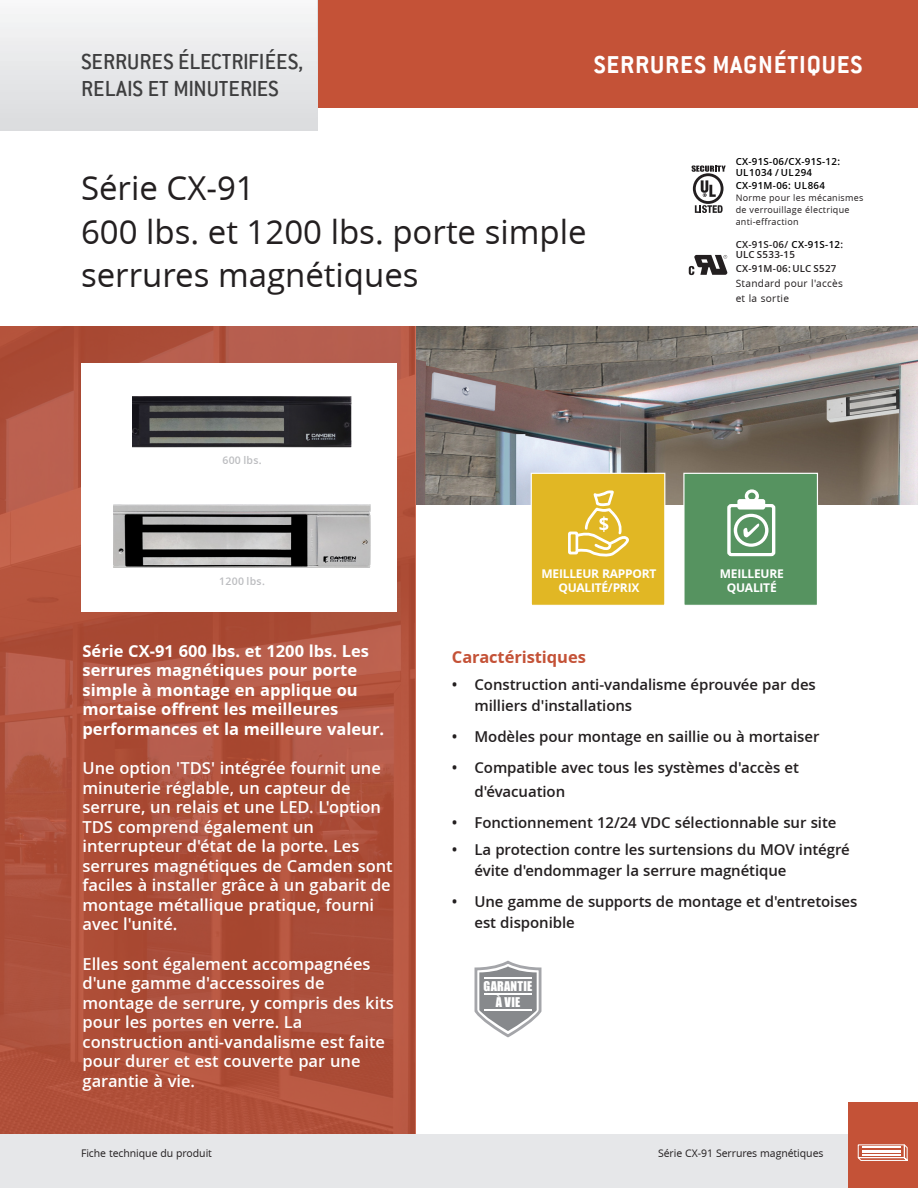
<style>
.page{position:relative;width:918px;height:1188px;background:#fff}
.page>*{position:absolute;margin:0;border:0;box-sizing:border-box;transform-origin:0 0}
.t1{font:33px/43.5px "Open Sans";color:#231f20}
.N-SS-H_Top_page{font:700 27px "Conduit ITC";letter-spacing:.03em;color:#fff}
.H-SS-Categories{font:500 24px/27px "Conduit ITC";color:#3e3e3f}
.N-SS-Body_Text{font:600 16.5px/19.5px "Open Sans";color:#fff}
.N-SS-Body_Text-2{font:700 16.5px/19.5px "Open Sans";color:#fff}
._2018-FeatureBullets-V1{font:700 16.5px "Open Sans";letter-spacing:-.005em;color:#c45237}
._2018-FeatureBullets-V1-2{font:600 15px/21px "Open Sans";letter-spacing:-.005em;color:#231f20}
.product_name_v1{font:12.3px "Impact";letter-spacing:.02em;color:#fff}
.Body{font:700 12px/14.2px "Open Sans";letter-spacing:-.02em;color:#fff;text-align:center}
.t2{font:12px "Open Sans";letter-spacing:-.005em;color:#231f20}
.feature_bullets_v1{font:10.5px "Open Sans";letter-spacing:-.005em;color:#231f20}
.Body-2{font:600 10.5px "Open Sans";letter-spacing:.03em;color:#bcbdc0}
.Body-3{font:10.2px/15px "Open Sans";letter-spacing:.03em;color:#231f20}
.Body-4{font:600 9.75px/10.5px "Open Sans";letter-spacing:.03em;color:#000}
.Body-5{font:600 9.75px "Open Sans";letter-spacing:.03em;color:#231f20}
.Body-6{font:9px/12px "Open Sans";letter-spacing:.03em;color:#231f20}
.s1{color:#000}
.s2{font-weight:600;font-size:13.5px;color:#fff}
</style>
<div class="page">
<svg style="left:0;top:326px;width:416px;height:808px;background:#af513c"></svg>
<img style="left:416px;top:326px;width:502px;height:178px">
<div style="left:81px;top:363px;width:316px;height:249px;background:#fff"></div>
<img style="left:132px;top:396px;width:219px;height:52px">
<img style="left:114px;top:505px;width:256px;height:62px">
<div style="left:531px;top:473px;width:134px;height:132px;background:#e1b724"></div>
<svg style="left:575px;top:490px;width:54px;height:67px"></svg>
<div style="left:568px;top:532px;width:10px;height:22px;border:3px solid #fff"></div>
<div style="left:531px;top:473px;width:134px;height:133px;border:1px solid #fff"></div>
<div style="left:684px;top:473px;width:133px;height:132px;background:#569360"></div>
<div style="left:727px;top:504px;width:48px;height:52px;border:3px solid #fff;border-radius:2px"></div>
<div style="left:737px;top:499px;width:28px;height:11px;background:#fff;border-radius:2px"></div>
<div style="left:745px;top:489px;width:14px;height:14px;border:3px solid #fff;border-radius:50%"></div>
<div style="left:734px;top:514px;width:34px;height:33px;border:3px solid #fff;border-radius:50%"></div>
<svg style="left:743px;top:524px;width:16px;height:13px"></svg>
<div style="left:683px;top:473px;width:135px;height:133px;border:1px solid #fff"></div>
<svg style="left:689px;top:255px;width:38px;height:20px"></svg>
<svg style="left:692px;top:165px;width:34px;height:48px"></svg>
<div style="left:0;top:1134px;width:918px;height:54px;background:#e6e7e9"></div>
<div style="left:849px;top:1103px;width:69px;height:85px;background:#c45237"></div>
<svg style="left:857px;top:1144px;width:51px;height:17px"></svg>
<hr style="left:862px;top:1147px;width:39px;height:1px;background:#fff">
<hr style="left:862px;top:1154px;width:39px;height:2px;background:#fff">
<hr style="left:862px;top:1150px;width:39px;height:2px;background:#fff">
<div style="left:858px;top:1144px;width:47px;height:14px;border:1px solid #fff"></div>
<svg style="left:475px;top:961px;width:66px;height:76px"></svg>
<hr style="left:484px;top:977px;width:48px;height:1px;background:#fff">
<hr style="left:484px;top:993px;width:48px;height:1px;background:#fff">
<hr style="left:484px;top:1009px;width:48px;height:1px;background:#fff">
<div style="left:19px;top:0;width:899px;height:108px;background:#c45237"></div>
<img style="left:0;top:0;width:317px;height:131px">
<p class="H-SS-Categories" style="left:81px;top:48px;width:224px">SERRURES ÉLECTRIFIÉES,<br>RELAIS ET MINUTERIES</p>
<p class="N-SS-H_Top_page" style="left:594px;top:48px;width:270px">SERRURES MAGNÉTIQUES</p>
<p class="t1" style="left:81px;top:167px;width:507px">Série CX-91<br>600 lbs. et 1200 lbs. porte simple</p>
<p class="t1" style="left:81px;top:254px;width:339px">serrures magnétiques</p>
<p class="Body-2" style="left:222px;top:454px;width:41px">600 lbs.</p>
<p class="Body-4" style="left:736px;top:157px;width:106px">CX-91S-06/CX-91S-12:<br>UL 1034 / UL 294</p>
<p class="Body-4" style="left:736px;top:181px;width:91px">CX-91M-06: UL 864</p>
<p class="Body-6" style="left:736px;top:192px;width:129px">Norme pour les mécanismes de verrouillage électrique anti-effraction</p>
<p class="Body-5" style="left:736px;top:239px;width:109px">CX-91S-06/ <span class="s1">CX-91S-12</span>:</p>
<p class="Body-5" style="left:736px;top:249px;width:61px">ULC S533-15</p>
<p class="Body-5" style="left:736px;top:263px;width:102px">CX-91M-06: ULC S527</p>
<p class="Body-3" style="left:736px;top:276px;width:109px">Standard pour l'accès et la sortie</p>
<p class="Body-2" style="left:219px;top:576px;width:47px">1200 lbs.</p>
<p class="N-SS-Body_Text-2" style="left:82px;top:642px;width:303px">Série CX-91 600 lbs. et 1200 lbs. Les serrures magnétiques pour porte simple à montage en applique ou mortaise offrent les meilleures performances et la meilleure valeur.</p>
<p class="N-SS-Body_Text" style="left:82px;top:759px;width:312px">Une option 'TDS' intégrée fournit une minuterie réglable, un capteur de serrure, un relais et une LED. L'option TDS comprend également un interrupteur d'état de la porte. Les serrures magnétiques de Camden sont faciles à installer grâce à un gabarit de montage métallique pratique, fourni avec l'unité.</p>
<p class="N-SS-Body_Text" style="left:82px;top:955px;width:313px">Elles sont également accompagnées d'une gamme d'accessoires de montage de serrure, y compris des kits pour les portes en verre. La construction anti-vandalisme est faite pour durer et est couverte par une garantie à vie.</p>
<p class="Body" style="left:542px;top:567px;width:116px">MEILLEUR RAPPORT<br>QUALITÉ/PRIX</p>
<p class="Body" style="left:720px;top:567px;width:66px">MEILLEURE<br>QUALITÉ</p>
<p class="_2018-FeatureBullets-V1" style="left:452px;top:647px;width:135px">Caractéristiques</p>
<p class="_2018-FeatureBullets-V1-2" style="left:474px;top:675px;width:343px;text-indent:-22px">• Construction anti-vandalisme éprouvée par des milliers d'installations</p>
<p class="_2018-FeatureBullets-V1-2" style="left:452px;top:726px;width:369px">• Modèles pour montage en saillie ou à mortaiser</p>
<p class="_2018-FeatureBullets-V1-2" style="left:474px;top:756px;width:326px;line-height:24px;text-indent:-22px">• Compatible avec tous les systèmes d'accès et d'évacuation</p>
<p class="_2018-FeatureBullets-V1-2" style="left:452px;top:812px;width:386px">• Fonctionnement 12/24 VDC sélectionnable sur site</p>
<p class="_2018-FeatureBullets-V1-2" style="left:474px;top:840px;width:377px;text-indent:-22px">• La protection contre les surtensions du MOV intégré évite d'endommager la serrure magnétique</p>
<p class="_2018-FeatureBullets-V1-2" style="left:474px;top:891px;width:384px;text-indent:-22px">• Une gamme de supports de montage et d'entretoises est disponible</p>
<p class="product_name_v1" style="left:484px;top:976px;width:50px">GARANTIE</p>
<p class="product_name_v1" style="left:496px;top:993px;width:26px">À VIE</p>
<p class="t2" style="left:122px;top:1149px;width:159px">Product Specification Sheets</p>
<p class="feature_bullets_v1" style="left:658px;top:1148px;width:167px">Série CX-91 Serrures magnétiques</p>
<p class="feature_bullets_v1" style="left:75px;top:1148px;width:139px"><span class="s2">1</span>Fiche technique du produit</p>
</div>
